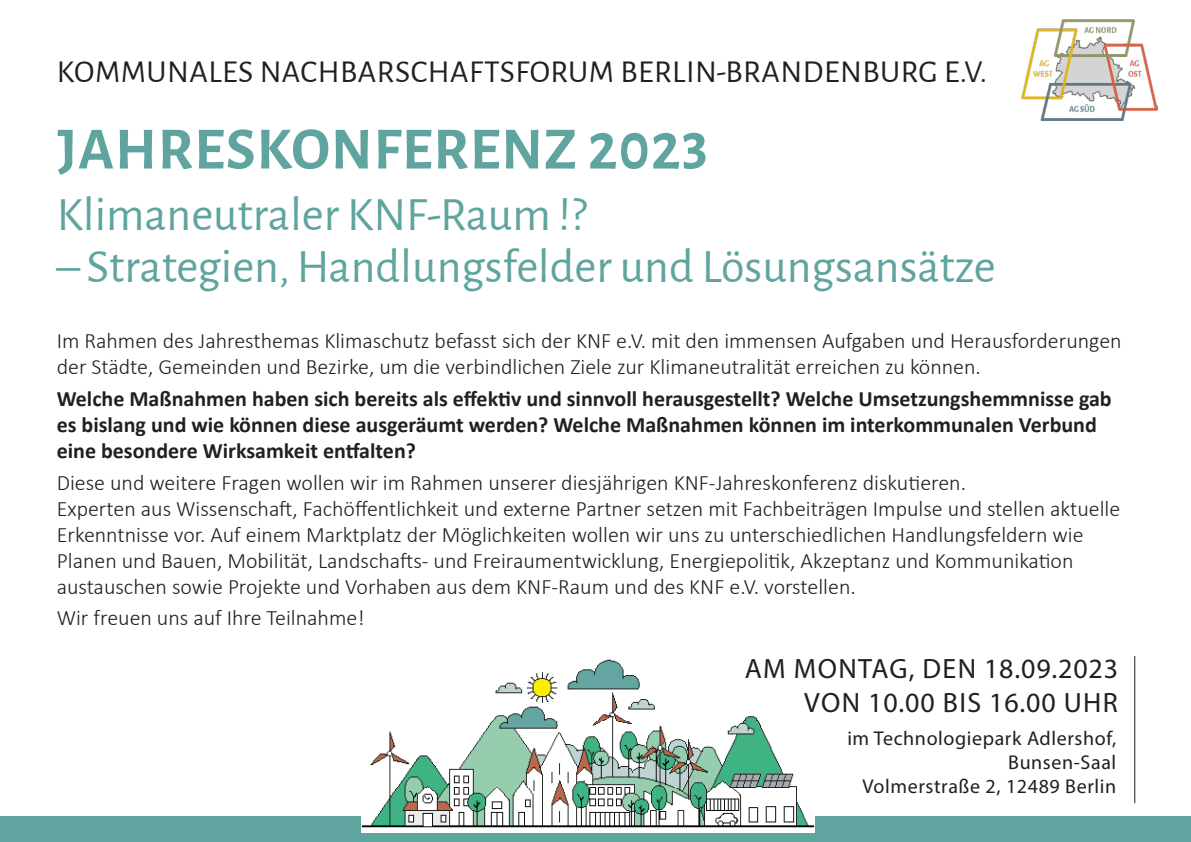
<style>
.page{position:relative;width:1191px;height:842px;background:#fff}
.page>*{position:absolute;margin:0;border:0;box-sizing:border-box;transform-origin:0 0}
.t1{font:700 60px "Alegreya Sans";letter-spacing:.015em;color:#60a49f}
.t2{font:48px "Alegreya Sans";color:#60a49f}
.t3{font:32px "Alegreya Sans";letter-spacing:.015em;color:#231f20}
.t4{font:28px "Myriad Pro";letter-spacing:.045em;color:#231f20}
.t5{font:300 22px/26px "Calibri";color:#231f20}
.t6{font:700 22px/26px "Calibri";color:#231f20}
.t7{font:20px/24px "Myriad Pro";letter-spacing:.03em;color:#231f20;text-align:right}
</style>
<div class="page">
<div style="left:0;top:817px;width:1191px;height:25px;background:#60a49f"></div>
<img style="left:361px;top:659px;width:453px;height:173px">
<hr style="left:1134px;top:656px;width:1px;height:147px;background:#231f20">
<img style="left:1021px;top:20px;width:136px;height:101px">
<p class="t3" style="left:57px;top:50px;width:931px">KOMMUNALES NACHBARSCHAFTSFORUM BERLIN-BRANDENBURG E.V.</p>
<p class="t1" style="left:57px;top:105px;width:652px">JAHRESKONFERENZ 2023</p>
<p class="t2" style="left:57px;top:182px;width:531px">Klimaneutraler KNF-Raum !?</p>
<p class="t2" style="left:57px;top:234px;width:940px">– Strategien, Handlungsfelder und Lösungsansätze</p>
<p class="t5" style="left:57px;top:328px;width:1066px">Im Rahmen des Jahresthemas Klimaschutz befasst sich der KNF e.V. mit den immensen Aufgaben und Herausforderungen der Städte, Gemeinden und Bezirke, um die verbindlichen Ziele zur Klimaneutralität erreichen zu können.</p>
<p class="t6" style="left:57px;top:385px;width:1056px">Welche Maßnahmen haben sich bereits als effektiv und sinnvoll herausgestellt? Welche Umsetzungshemmnisse gab es bislang und wie können diese ausgeräumt werden? Welche Maßnahmen können im interkommunalen Verbund eine besondere Wirksamkeit entfalten?</p>
<p class="t5" style="left:57px;top:469px;width:1065px">Diese und weitere Fragen wollen wir im Rahmen unserer diesjährigen KNF-Jahreskonferenz diskutieren.<br>Experten aus Wissenschaft, Fachöffentlichkeit und externe Partner setzen mit Fachbeiträgen Impulse und stellen aktuelle Erkenntnisse vor. Auf einem Marktplatz der Möglichkeiten wollen wir uns zu unterschiedlichen Handlungsfeldern wie Planen und Bauen, Mobilität, Landschafts- und Freiraumentwicklung, Energiepolitik, Akzeptanz und Kommunikation austauschen sowie Projekte und Vorhaben aus dem KNF-Raum und des KNF e.V. vorstellen.</p>
<p class="t5" style="left:57px;top:605px;width:309px">Wir freuen uns auf Ihre Teilnahme!</p>
<p class="t4" style="left:744px;top:652px;width:375px">AM MONTAG, DEN 18.09.2023</p>
<p class="t4" style="left:804px;top:685px;width:315px">VON 10.00 BIS 16.00 UHR</p>
<p class="t7" style="left:847px;top:725px;width:270px">im Technologiepark Adlershof,<br>Bunsen-Saal</p>
<p class="t7" style="left:862px;top:773px;width:255px">Volmerstraße 2, 12489 Berlin</p>
</div>
